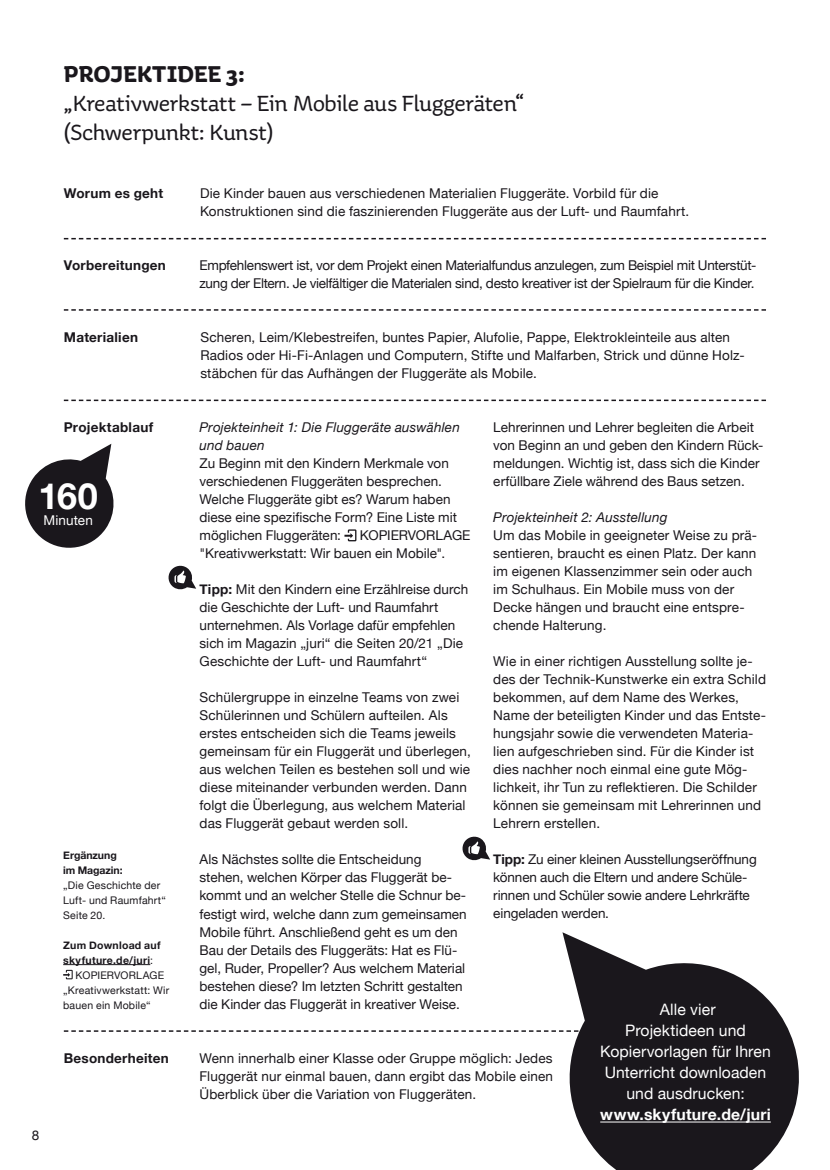
<style>
.page{position:relative;width:830px;height:1170px;background:#fff}
.page>*{position:absolute;margin:0;border:0;box-sizing:border-box;transform-origin:0 0}
.t1{font:700 36px "Helvetica Neue";color:#fff}
.t2{font:24px/28.8px "Aniuk";letter-spacing:-.01em;color:#1a171c}
.t3{font:700 24px "Aniuk";color:#1a171c}
.t4{font:15.75px/21px "Helvetica Neue";letter-spacing:.005em;color:#fff;text-align:center}
.t5{font:700 15.75px "Helvetica Neue";letter-spacing:.015em;color:#fff}
.t6{font:13.5px/18px "Helvetica Neue";letter-spacing:.005em;color:#1a171c}
.t7{font:13.5px/18px "Helvetica Neue";letter-spacing:-.02em;color:#1a171c}
.t8{font:italic 13.5px/18px "Helvetica Neue";letter-spacing:.015em;color:#1a171c}
.t9{font:700 13.5px "Helvetica Neue";letter-spacing:.02em;color:#1a171c}
.t10{font:13.5px "Helvetica Neue";letter-spacing:.01em;color:#fff}
.t11{font:10.5px/15px "Helvetica Neue";letter-spacing:.02em;color:#1a171c}
.t12{font:700 10.5px "Helvetica Neue";letter-spacing:.02em;color:#1a171c}
.t13{font:700 10.5px/15px "Helvetica Neue";letter-spacing:-.005em;color:#1a171c}
.s1{font-weight:700}
.s2{font-weight:400}
</style>
<div class="page">
<svg style="left:344px;top:529px;width:12px;height:12px"></svg>
<svg style="left:64px;top:238px;width:701px;height:1px"></svg>
<svg style="left:64px;top:309px;width:701px;height:2px"></svg>
<svg style="left:64px;top:399px;width:701px;height:2px"></svg>
<svg style="left:64px;top:1030px;width:497px;height:1px"></svg>
<svg style="left:25px;top:443px;width:89px;height:105px"></svg>
<hr style="left:63px;top:964px;width:87px;height:1px;background:#1a171c">
<svg style="left:63px;top:969px;width:10px;height:10px"></svg>
<svg style="left:168px;top:565px;width:28px;height:25px"></svg>
<svg style="left:462px;top:836px;width:28px;height:24px"></svg>
<svg style="left:561px;top:932px;width:238px;height:237px;fill:#1a171c"></svg>
<hr style="left:600px;top:1121px;width:170px;height:1px;background:#fff">
<h2 class="t3" style="left:64px;top:60px;width:183px">PROJEKTIDEE 3:</h2>
<h2 class="t2" style="left:64px;top:88px;width:461px">„Kreativwerkstatt – Ein Mobile aus Fluggeräten“ (Schwerpunkt: Kunst)</h2>
<p class="t9" style="left:64px;top:183px;width:101px">Worum es geht</p>
<p class="t6" style="left:200px;top:185px;width:490px">Die Kinder bauen aus verschiedenen Materialien Fluggeräte. Vorbild für die<br>Konstruktionen sind die faszinierenden Fluggeräte aus der Luft- und Raumfahrt.</p>
<p class="t9" style="left:64px;top:255px;width:103px">Vorbereitungen</p>
<p class="t7" style="left:199px;top:257px;width:558px">Empfehlenswert ist, vor dem Projekt einen Materialfundus anzulegen, zum Beispiel mit Unterstüt&shy;zung der Eltern. Je vielfältiger die Materialen sind, desto kreativer ist der Spielraum für die Kinder.</p>
<p class="t9" style="left:64px;top:327px;width:76px">Materialien</p>
<p class="t6" style="left:200px;top:329px;width:545px">Scheren, Leim/Klebestreifen, buntes Papier, Alufolie, Pappe, Elektrokleinteile aus alten<br>Radios oder Hi-Fi-Anlagen und Computern, Stifte und Malfarben, Strick und dünne Holz&shy;stäbchen für das Aufhängen der Fluggeräte als Mobile.</p>
<p class="t8" style="left:199px;top:419px;width:262px">Projekteinheit 1: Die Fluggeräte auswählen und bauen</p>
<p class="t6" style="left:199px;top:455px;width:259px">Zu Beginn mit den Kindern Merkmale von verschiedenen Fluggeräten besprechen.<br>Welche Fluggeräte gibt es? Warum haben diese eine spezifische Form? Eine Liste mit möglichen Fluggeräten:</p>
<p class="t6" style="left:493px;top:419px;width:271px">Lehrerinnen und Lehrer begleiten die Arbeit von Beginn an und geben den Kindern Rück&shy;meldungen. Wichtig ist, dass sich die Kinder erfüllbare Ziele während des Baus setzen.</p>
<p class="t8" style="left:493px;top:509px;width:176px">Projekteinheit 2: Ausstellung</p>
<p class="t6" style="left:493px;top:527px;width:265px">Um das Mobile in geeigneter Weise zu prä&shy;sentieren, braucht es einen Platz. Der kann im eigenen Klassenzimmer sein oder auch im Schulhaus. Ein Mobile muss von der Decke hängen und braucht eine entspre&shy;chende Halterung.</p>
<p class="t6" style="left:493px;top:653px;width:274px">Wie in einer richtigen Ausstellung sollte je&shy;des der Technik-Kunstwerke ein extra Schild bekommen, auf dem Name des Werkes, Name der beteiligten Kinder und das Entste&shy;hungsjahr sowie die verwendeten Materia&shy;lien aufgeschrieben sind. Für die Kinder ist dies nachher noch einmal eine gute Mög&shy;lichkeit, ihr Tun zu reflektieren. Die Schilder können sie gemeinsam mit Lehrerinnen und Lehrern erstellen.</p>
<p class="t6" style="left:493px;top:851px;width:265px"><span class="s1">Tipp:</span> Zu einer kleinen Ausstellungseröffnung können auch die Eltern und andere Schüle&shy;rinnen und Schüler sowie andere Lehrkräfte eingeladen werden.</p>
<p class="t9" style="left:64px;top:417px;width:91px">Projektablauf</p>
<h1 class="t1" style="left:38px;top:467px;width:61px">160</h1>
<p class="t10" style="left:43px;top:510px;width:51px">Minuten</p>
<p class="t6" style="left:199px;top:527px;width:272px;text-indent:160px">KOPIERVORLAGE "Kreativwerkstatt: Wir bauen ein Mobile".</p>
<p class="t6" style="left:199px;top:581px;width:270px"><span class="s1">Tipp:</span> Mit den Kindern eine Erzählreise durch die Geschichte der Luft- und Raumfahrt unternehmen. Als Vorlage dafür empfehlen sich im Magazin „juri“ die Seiten 20/21 „Die Geschichte der Luft- und Raumfahrt“</p>
<p class="t6" style="left:199px;top:689px;width:273px">Schülergruppe in einzelne Teams von zwei Schülerinnen und Schülern aufteilen. Als erstes entscheiden sich die Teams jeweils gemeinsam für ein Fluggerät und überlegen, aus welchen Teilen es bestehen soll und wie diese miteinander verbunden werden. Dann folgt die Überlegung, aus welchem Material das Fluggerät gebaut werden soll.</p>
<p class="t6" style="left:199px;top:851px;width:269px">Als Nächstes sollte die Entscheidung stehen, welchen Körper das Fluggerät be&shy;kommt und an welcher Stelle die Schnur be&shy;festigt wird, welche dann zum gemeinsamen Mobile führt. Anschließend geht es um den Bau der Details des Fluggeräts: Hat es Flü&shy;gel, Ruder, Propeller? Aus welchem Material bestehen diese? Im letzten Schritt gestalten die Kinder das Fluggerät in kreativer Weise.</p>
<p class="t13" style="left:63px;top:847px;width:61px">Ergänzung im Magazin:</p>
<p class="t11" style="left:63px;top:877px;width:104px">„Die Geschichte der<br>Luft- und Raumfahrt“<br>Seite 20.</p>
<p class="t12" style="left:63px;top:936px;width:99px">Zum Download auf</p>
<p class="t12" style="left:63px;top:951px;width:91px">skyfuture.de/juri<span class="s2">:</span></p>
<p class="t11" style="left:76px;top:967px;width:90px">KOPIERVORLAGE</p>
<p class="t11" style="left:63px;top:982px;width:107px">„Kreativwerkstatt: Wir</p>
<p class="t11" style="left:63px;top:997px;width:89px">bauen ein Mobile“</p>
<p class="t4" style="left:600px;top:1000px;width:172px">Alle vier<br>Projektideen und<br>Kopiervorlagen für Ihren<br>Unterricht downloaden und ausdrucken:</p>
<p class="t5" style="left:600px;top:1102px;width:172px">www.skyfuture.de/juri</p>
<p class="t6" style="left:199px;top:1049px;width:355px;text-align:justify">Wenn innerhalb einer Klasse oder Gruppe möglich: Jedes Fluggerät nur einmal bauen, dann ergibt das Mobile einen Überblick über die Variation von Fluggeräten.</p>
<p class="t9" style="left:64px;top:1047px;width:106px">Besonderheiten</p>
<p class="t6" style="left:32px;top:1126px;width:9px">8</p>
</div>
